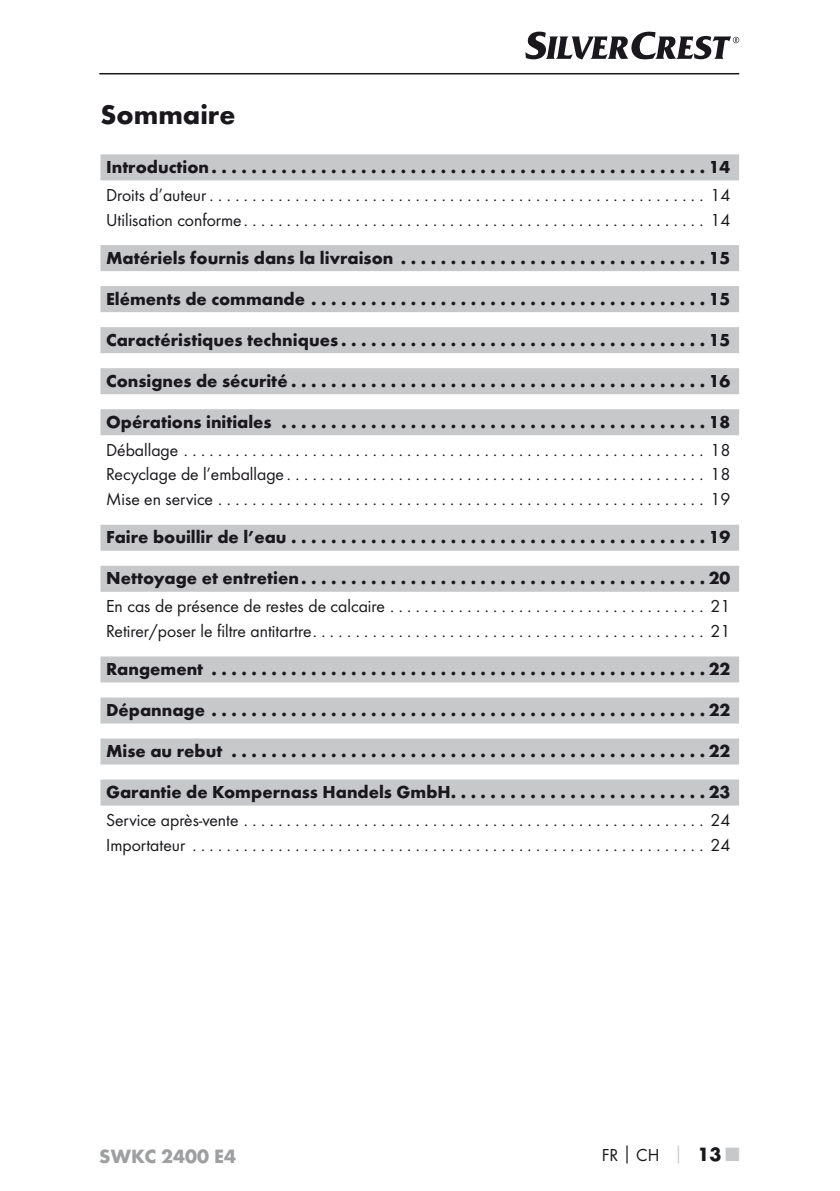
<style>
.page{position:relative;width:840px;height:1191px;background:#fff}
.page>*{position:absolute;margin:0;border:0;box-sizing:border-box;transform-origin:0 0}
.t1{font:700 28px "Futura";color:#1a181c}
.t2{font:700 20px "Futura";color:#9d9fa0}
.t3{font:700 18px "Futura";color:#1a181c}
.t4{font:18px/24.8px "Futura Boo";color:#1a181c}
.s1{font-family:"Futura";font-weight:700}
.s2{font-family:"Futura";font-weight:700;color:#c7c8ca}
.s3{font-family:"Futura";font-weight:700;font-size:20px}
.s4{font-family:"Futura";font-weight:700;font-size:20px;color:#c7c8ca}
</style>
<div class="page">
<hr style="left:99px;top:73px;width:639px;height:1px;background:#1a181c">
<svg style="left:525px;top:32px;width:213px;height:28px"></svg>
<div style="left:100px;top:154px;width:638px;height:26px;background:#c7c8ca"></div>
<div style="left:100px;top:245px;width:638px;height:26px;background:#c7c8ca"></div>
<div style="left:100px;top:286px;width:638px;height:26px;background:#c7c8ca"></div>
<div style="left:100px;top:327px;width:638px;height:26px;background:#c7c8ca"></div>
<div style="left:100px;top:368px;width:638px;height:26px;background:#c7c8ca"></div>
<div style="left:100px;top:409px;width:638px;height:26px;background:#c7c8ca"></div>
<div style="left:100px;top:525px;width:638px;height:26px;background:#c7c8ca"></div>
<div style="left:100px;top:566px;width:638px;height:26px;background:#c7c8ca"></div>
<div style="left:100px;top:656px;width:638px;height:26px;background:#c7c8ca"></div>
<div style="left:100px;top:697px;width:638px;height:26px;background:#c7c8ca"></div>
<div style="left:100px;top:738px;width:638px;height:26px;background:#c7c8ca"></div>
<div style="left:100px;top:779px;width:638px;height:26px;background:#c7c8ca"></div>
<h1 class="t1" style="left:100px;top:97px;width:137px">Sommaire</h1>
<p class="t3" style="left:106px;top:156px;width:625px">Introduction . . . . . . . . . . . . . . . . . . . . . . . . . . . . . . . . . . . . . . . . . . . . . . . . . 14</p>
<p class="t4" style="left:106px;top:182px;width:625px">Droits d’auteur . . . . . . . . . . . . . . . . . . . . . . . . . . . . . . . . . . . . . . . . . . . . . . . . . . . . . . . . . . 14<br>Utilisation conforme . . . . . . . . . . . . . . . . . . . . . . . . . . . . . . . . . . . . . . . . . . . . . . . . . . . . . . 14</p>
<p class="t3" style="left:106px;top:246px;width:625px">Matériels fournis dans la livraison . . . . . . . . . . . . . . . . . . . . . . . . . . . . . . 15</p>
<p class="t3" style="left:106px;top:287px;width:625px">Eléments de commande . . . . . . . . . . . . . . . . . . . . . . . . . . . . . . . . . . . . . . . 15</p>
<p class="t3" style="left:106px;top:328px;width:625px">Caractéristiques techniques . . . . . . . . . . . . . . . . . . . . . . . . . . . . . . . . . . . . 15</p>
<p class="t3" style="left:106px;top:369px;width:625px">Consignes de sécurité . . . . . . . . . . . . . . . . . . . . . . . . . . . . . . . . . . . . . . . . . 16</p>
<p class="t3" style="left:106px;top:410px;width:625px">Opérations initiales . . . . . . . . . . . . . . . . . . . . . . . . . . . . . . . . . . . . . . . . . . 18</p>
<p class="t4" style="left:106px;top:437px;width:625px;text-align:justify">Déballage . . . . . . . . . . . . . . . . . . . . . . . . . . . . . . . . . . . . . . . . . . . . . . . . . . . . . . . . . . . . . 18<br>Recyclage de l’emballage . . . . . . . . . . . . . . . . . . . . . . . . . . . . . . . . . . . . . . . . . . . . . . . . . 18<br>Mise en service . . . . . . . . . . . . . . . . . . . . . . . . . . . . . . . . . . . . . . . . . . . . . . . . . . . . . . . . . 19</p>
<p class="t3" style="left:106px;top:526px;width:625px">Faire bouillir de l’eau . . . . . . . . . . . . . . . . . . . . . . . . . . . . . . . . . . . . . . . . . 19</p>
<p class="t3" style="left:106px;top:567px;width:625px">Nettoyage et entretien . . . . . . . . . . . . . . . . . . . . . . . . . . . . . . . . . . . . . . . . 20</p>
<p class="t4" style="left:106px;top:593px;width:625px">En cas de présence de restes de calcaire . . . . . . . . . . . . . . . . . . . . . . . . . . . . . . . . . . . . . 21<br>Retirer/poser le filtre antitartre . . . . . . . . . . . . . . . . . . . . . . . . . . . . . . . . . . . . . . . . . . . . . . 21</p>
<p class="t3" style="left:106px;top:658px;width:625px">Rangement . . . . . . . . . . . . . . . . . . . . . . . . . . . . . . . . . . . . . . . . . . . . . . . . . 22</p>
<p class="t3" style="left:106px;top:699px;width:625px">Dépannage . . . . . . . . . . . . . . . . . . . . . . . . . . . . . . . . . . . . . . . . . . . . . . . . . 22</p>
<p class="t3" style="left:106px;top:740px;width:625px">Mise au rebut . . . . . . . . . . . . . . . . . . . . . . . . . . . . . . . . . . . . . . . . . . . . . . . 22</p>
<p class="t3" style="left:106px;top:781px;width:625px">Garantie de Kompernass -Handels -GmbH. . . . . . . . . . . . . . . . . . . . . . . . . . 23</p>
<p class="t4" style="left:106px;top:807px;width:625px">Service après-vente . . . . . . . . . . . . . . . . . . . . . . . . . . . . . . . . . . . . . . . . . . . . . . . . . . . . . . 24<br>Importateur . . . . . . . . . . . . . . . . . . . . . . . . . . . . . . . . . . . . . . . . . . . . . . . . . . . . . . . . . . . . 24</p>
<p class="t2" style="left:99px;top:1143px;width:138px">SWKC 2400 E4</p>
<p class="t4" style="left:601px;top:1142px;width:139px">FR<span class="s1">│</span>CH <span class="s2">│</span> <span class="s3">13</span> <span class="s4">■</span></p>
</div>
